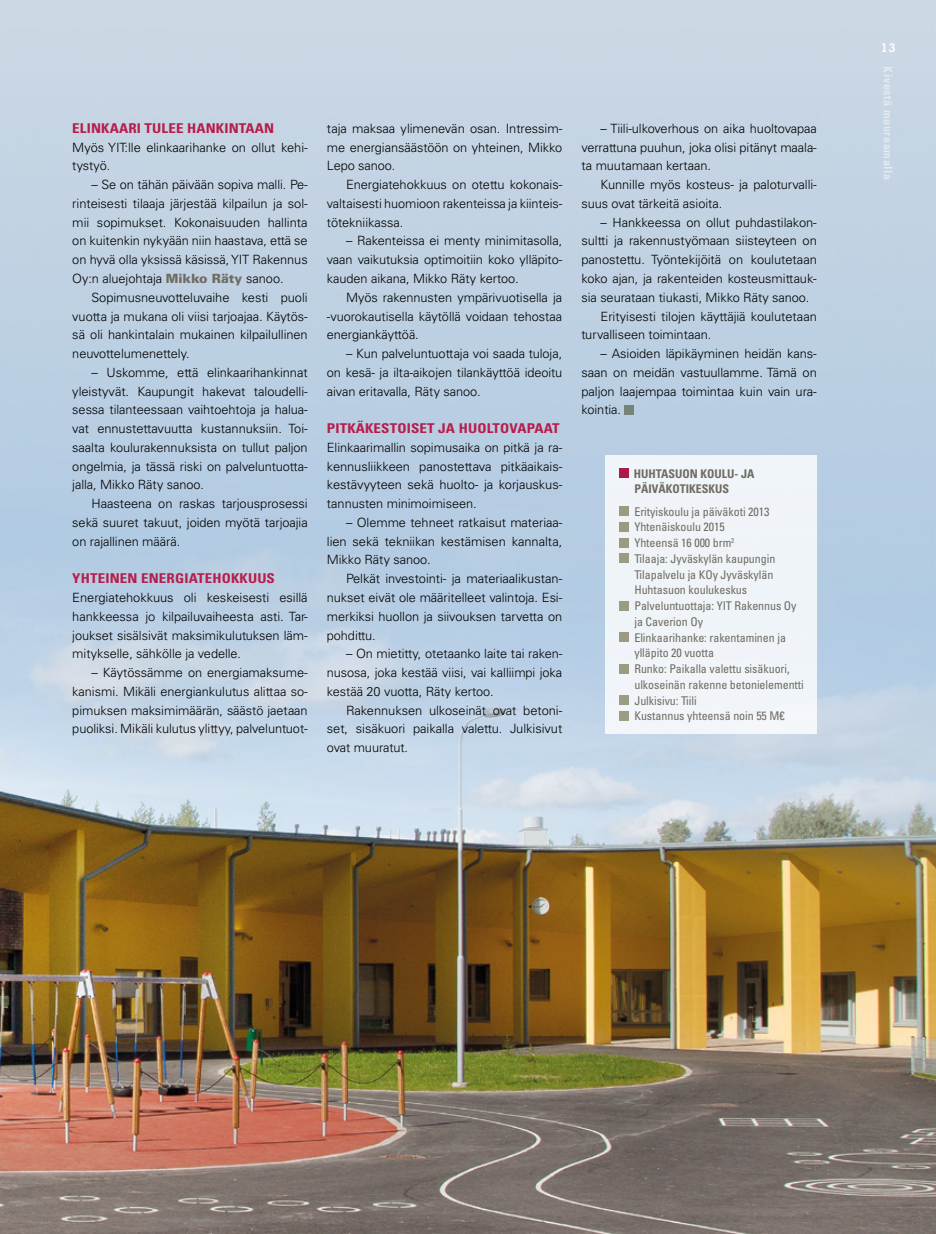
<style>
.page{position:relative;width:936px;height:1234px;background:#fff}
.page>*{position:absolute;margin:0;border:0;box-sizing:border-box;transform-origin:0 0}
.t1{font:700 condensed 13.5px "Univers LT";letter-spacing:.01em;color:#b71d4a;scale:1.11 1}
.t2{font:300 12.75px/18.8px "Univers LT";letter-spacing:-.005em;color:#000;text-align:justify}
.t3{font:condensed 12px/15.8px "Univers LT";letter-spacing:-.005em;color:#6f6b62}
.t4{font:700 condensed 12px/15.8px "Univers LT";color:#6f6b62}
.t5{font:700 condensed 12px "Univers LT";letter-spacing:.05em;color:#fff}
.t6{font:600 12px "Lubalin Graph LT";color:#fff}
.s1{font-weight:900;color:#6f6b62}
</style>
<div class="page">
<img style="left:0;top:0;width:935px;height:1233px">
<div style="left:624px;top:405px;width:9px;height:9px;background:#778376"></div>
<div style="left:605px;top:455px;width:211px;height:278px;background:#f0f4f9"></div>
<div style="left:619px;top:468px;width:9px;height:9px;background:#ac1b48"></div>
<div style="left:619px;top:506px;width:9px;height:9px;background:#9b9b81"></div>
<div style="left:619px;top:522px;width:9px;height:9px;background:#9b9b81"></div>
<div style="left:619px;top:538px;width:9px;height:9px;background:#9b9b81"></div>
<div style="left:619px;top:553px;width:9px;height:9px;background:#9b9b81"></div>
<div style="left:619px;top:601px;width:9px;height:9px;background:#9a9b81"></div>
<div style="left:619px;top:632px;width:9px;height:9px;background:#9b9b81"></div>
<div style="left:619px;top:664px;width:9px;height:9px;background:#9b9c82"></div>
<div style="left:619px;top:695px;width:9px;height:9px;background:#9b9d82"></div>
<div style="left:619px;top:711px;width:9px;height:9px;background:#9c9d82"></div>
<p class="t1" style="left:72px;top:120px;width:183px">ELINKAARI TULEE HANKINTAAN</p>
<p class="t2" style="left:72px;top:138px;width:237px">Myös YIT:lle elinkaarihanke on ollut kehi&shy;tystyö.</p>
<p class="t2" style="left:72px;top:175px;width:237px;text-indent:19px">– Se on tähän päivään sopiva malli. Pe&shy;rinteisesti tilaaja järjestää kilpailun ja sol&shy;mii sopimukset. Kokonaisuuden hallinta on kuitenkin nykyään niin haastava, että se on hyvä olla yksissä käsissä, YIT Rakennus Oy:n aluejohtaja <span class="s1">Mikko Räty</span> sanoo.</p>
<p class="t2" style="left:72px;top:288px;width:237px;text-indent:19px">Sopimusneuvotteluvaihe kesti puoli vuotta ja mukana oli viisi tarjoajaa. Käytös&shy;sä oli hankintalain mukainen kilpailullinen neuvottelumenettely.</p>
<p class="t2" style="left:72px;top:363px;width:237px;text-indent:19px">– Uskomme, että elinkaarihankinnat yleistyvät. Kaupungit hakevat taloudelli&shy;sessa tilanteessaan vaihtoehtoja ja halua&shy;vat ennustettavuutta kustannuksiin. Toi&shy;saalta koulurakennuksista on tullut paljon ongelmia, ja tässä riski on palveluntuotta&shy;jalla, Mikko Räty sanoo.</p>
<p class="t2" style="left:72px;top:494px;width:237px;text-indent:19px">Haasteena on raskas tarjousprosessi sekä suuret takuut, joiden myötä tarjoajia on rajallinen määrä.</p>
<p class="t1" style="left:72px;top:570px;width:184px">YHTEINEN ENERGIATEHOKKUUS</p>
<p class="t2" style="left:72px;top:588px;width:237px">Energiatehokkuus oli keskeisesti esillä hankkeessa jo kilpailuvaiheesta asti. Tar&shy;joukset sisälsivät maksimikulutuksen läm&shy;mitykselle, sähkölle ja vedelle.</p>
<p class="t2" style="left:72px;top:663px;width:237px;text-indent:19px">– Käytössämme on energiamaksume&shy;kanismi. Mikäli energiankulutus alittaa so&shy;pimuksen maksimimäärän, säästö jaetaan puoliksi. Mikäli kulutus ylittyy, palveluntuot-</p>
<p class="t2" style="left:327px;top:119px;width:237px">taja maksaa ylimenevän osan. Intressim&shy;me energiansäästöön on yhteinen, Mikko Lepo sanoo.</p>
<p class="t2" style="left:327px;top:175px;width:237px;text-indent:19px">Energiatehokkuus on otettu kokonais&shy;valtaisesti huomioon rakenteissa ja kiinteis&shy;tötekniikassa.</p>
<p class="t2" style="left:327px;top:231px;width:237px;text-indent:19px">– Rakenteissa ei menty minimitasolla, vaan vaikutuksia optimoitiin koko ylläpito&shy;kauden aikana, Mikko Räty kertoo.</p>
<p class="t2" style="left:327px;top:288px;width:237px;text-indent:19px">Myös rakennusten ympärivuotisella ja -vuorokautisella käytöllä voidaan tehostaa energiankäyttöä.</p>
<p class="t2" style="left:327px;top:344px;width:237px;text-indent:19px">– Kun palveluntuottaja voi saada tuloja, on kesä- ja ilta-aikojen tilankäyttöä ideoitu aivan eritavalla, Räty sanoo.</p>
<p class="t1" style="left:327px;top:420px;width:211px">PITKÄKESTOISET JA HUOLTOVAPAAT</p>
<p class="t2" style="left:327px;top:438px;width:237px">Elinkaarimallin sopimusaika on pitkä ja ra&shy;kennusliikkeen panostettava pitkäaikais&shy;kestävyyteen sekä huolto- ja korjauskus&shy;tannusten minimoimiseen.</p>
<p class="t2" style="left:327px;top:513px;width:237px;text-indent:19px">– Olemme tehneet ratkaisut materiaa&shy;lien sekä tekniikan kestämisen kannalta, Mikko Räty sanoo.</p>
<p class="t2" style="left:327px;top:569px;width:237px;text-indent:19px">Pelkät investointi- ja materiaalikustan&shy;nukset eivät ole määritelleet valintoja. Esi&shy;merkiksi huollon ja siivouksen tarvetta on pohdittu.</p>
<p class="t2" style="left:327px;top:644px;width:237px;text-indent:19px">– On mietitty, otetaanko laite tai raken&shy;nusosa, joka kestää viisi, vai kalliimpi joka kestää 20 vuotta, Räty kertoo.</p>
<p class="t2" style="left:327px;top:700px;width:237px;text-indent:19px">Rakennuksen ulkoseinät ovat betoni&shy;set, sisäkuori paikalla valettu. Julkisivut ovat muuratut.</p>
<p class="t2" style="left:581px;top:119px;width:237px;text-indent:19px">– Tiili-ulkoverhous on aika huoltovapaa verrattuna puuhun, joka olisi pitänyt maala&shy;ta muutamaan kertaan.</p>
<p class="t2" style="left:581px;top:175px;width:237px;text-indent:19px">Kunnille myös kosteus- ja paloturvalli&shy;suus ovat tärkeitä asioita.</p>
<p class="t2" style="left:600px;top:213px;width:218px">– Hankkeessa on ollut puhdastilakon-</p>
<p class="t2" style="left:581px;top:231px;width:237px">sultti ja rakennustyömaan siisteyteen on</p>
<p class="t2" style="left:581px;top:250px;width:237px">panostettu. Työntekijöitä on koulutetaan</p>
<p class="t2" style="left:581px;top:269px;width:237px">koko ajan, ja rakenteiden kosteusmittauk-</p>
<p class="t2" style="left:581px;top:288px;width:229px">sia seurataan tiukasti, Mikko Räty sanoo.</p>
<p class="t2" style="left:600px;top:306px;width:218px">Erityisesti tilojen käyttäjiä koulutetaan</p>
<p class="t2" style="left:581px;top:325px;width:131px">turvalliseen toimintaan.</p>
<p class="t2" style="left:581px;top:344px;width:237px;text-indent:19px">– Asioiden läpikäyminen heidän kans&shy;saan on meidän vastuullamme. Tämä on paljon laajempaa toimintaa kuin vain ura&shy;kointia.</p>
<p class="t4" style="left:619px;top:465px;width:137px;text-indent:14px">HUHTASUON KOULU- JA<br>PÄIVÄKOTIKESKUS</p>
<p class="t3" style="left:634px;top:503px;width:171px">Erityiskoulu ja päiväkoti 2013<br>Yhtenäiskoulu 2015<br>Yhteensä 16 000 brm<sup>2<br></sup>Tilaaja: Jyväskylän kaupungin<br>Tilapalvelu ja KOy Jyväskylän<br>Huhtasuon koulukeskus<br>Palveluntuottaja: YIT Rakennus Oy ja Caverion Oy<br>Elinkaarihanke: rakentaminen ja ylläpito 20 vuotta<br>Runko: Paikalla valettu sisäkuori, ulkoseinän rakenne betonielementti<br>Julkisivu: Tiili<br>Kustannus yhteensä noin 55 M€</p>
<p class="t6" style="left:880px;top:40px;width:16px">13</p>
<p class="t5" style="left:895px;top:66px;width:115px;rotate:90deg">KIVESTÄ MUURAAMALLA</p>
</div>
